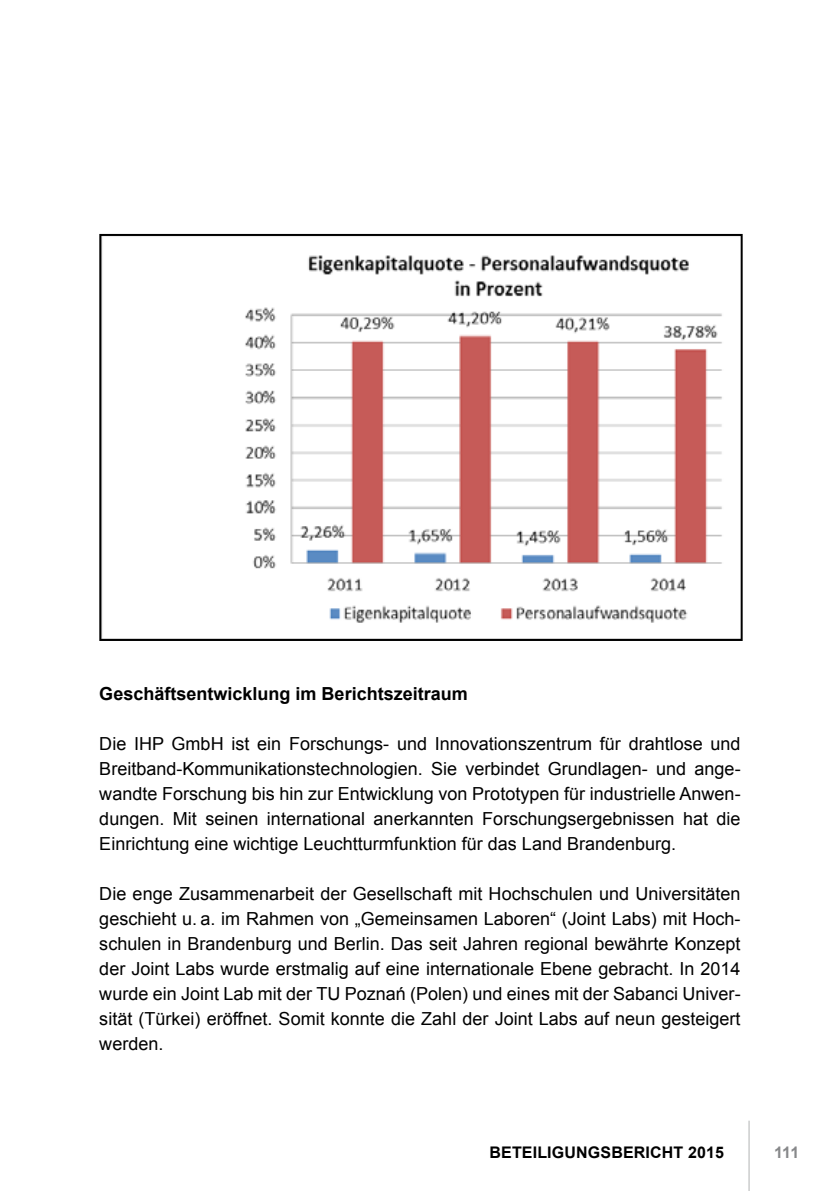
<style>
.page{position:relative;width:840px;height:1191px;background:#fff}
.page>*{position:absolute;margin:0;border:0;box-sizing:border-box;transform-origin:0 0}
.t1{font:18px/25px "Arial";color:#000;text-align:justify}
.t2{font:700 18px "Arial";color:#000}
.t3{font:700 16px "Arial";letter-spacing:.01em;color:#000}
.t4{font:700 16px "Arial";color:#87888a}
</style>
<div class="page">
<hr style="left:748px;top:1120px;width:1px;height:71px;background:#b1b3b4">
<img style="left:102px;top:237px;width:620px;height:400px">
<div style="left:99px;top:234px;width:643px;height:407px;border:2px solid #000"></div>
<p class="t2" style="left:99px;top:682px;width:370px">Geschäftsentwicklung im Berichtszeitraum</p>
<p class="t1" style="left:99px;top:731px;width:642px">Die IHP GmbH ist ein Forschungs- und Innovationszentrum für drahtlose und Breitband-Kommunikationstechnologien. Sie verbindet Grundlagen- und ange&shy;wandte Forschung bis hin zur Entwicklung von Prototypen für industrielle Anwen&shy;dungen. Mit seinen international anerkannten Forschungsergebnissen hat die Einrichtung eine wichtige Leuchtturmfunktion für das Land Brandenburg.</p>
<p class="t1" style="left:99px;top:881px;width:642px">Die enge Zusammenarbeit der Gesellschaft mit Hochschulen und Universitäten geschieht u. a. im Rahmen von „Gemeinsamen Laboren“ (Joint Labs) mit Hoch&shy;schulen in Brandenburg und Berlin. Das seit Jahren regional bewährte Konzept der Joint Labs wurde erstmalig auf eine internationale Ebene gebracht. In 2014 wurde ein Joint Lab mit der TU Poznań (Polen) und eines mit der Sabanci Univer&shy;sität (Türkei) eröffnet. Somit konnte die Zahl der Joint Labs auf neun gesteigert werden.</p>
<p class="t3" style="left:489px;top:1141px;width:236px">BETEILIGUNGSBERICHT 2015</p>
<p class="t4" style="left:773px;top:1141px;width:27px">111</p>
</div>
